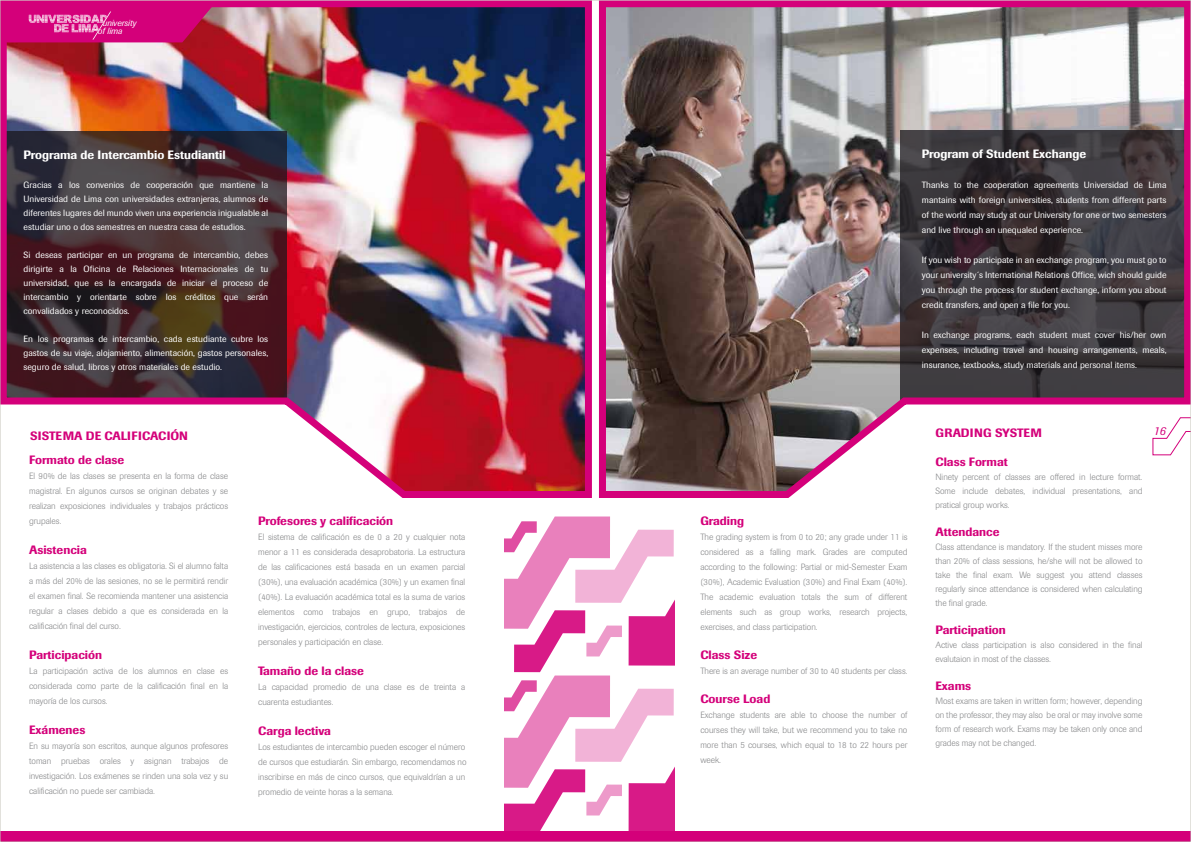
<style>
.page{position:relative;width:1191px;height:842px;background:#fff}
.page>*{position:absolute;margin:0;border:0;box-sizing:border-box;transform-origin:0 0}
.t1{font:500 12px "Imago";color:#d4007a}
.t2{font:500 12px "Imago";color:#fff}
.t3{font:500 12px "Imago";letter-spacing:.02em;color:#d4007a}
.t4{font:italic 12px "Imago";color:#d4007a}
.t5{font:300 9px/15px "Imago";color:#87888a;text-align:justify}
.t6{font:9px/14px "Imago";color:#fff;text-align:justify}
.t7{font:italic 8.9px/7.5px "Imago";color:#fff}
.s1{font-family:"Myriad Pro"}
</style>
<div class="page">
<svg style="left:504px;top:516px;width:170px;height:315px"></svg>
<div style="left:0;top:831px;width:1191px;height:11px;background:#d4007a"></div>
<img style="left:2px;top:2px;width:590px;height:496px">
<img style="left:599px;top:2px;width:590px;height:496px">
<p class="t7" style="left:98px;top:20px;width:40px;text-indent:5px">university of lima</p>
<h1 class="t2" style="left:24px;top:148px;width:203px">Programa de Intercambio Estudiantil</h1>
<p class="t6" style="left:24px;top:178px;width:246px">Gracias a los convenios de cooperación que mantiene la Universidad de Lima con universidades extranjeras, alumnos de diferentes lugares del mundo viven una experiencia inigualable al estudiar uno o dos semestres en nuestra casa de estudios.</p>
<p class="t6" style="left:24px;top:248px;width:246px">Si deseas participar en un programa de intercambio, debes dirigirte a la Oficina de Relaciones Internacionales de tu universidad, que es la encargada de iniciar el proceso de intercambio y orientarte sobre los créditos que serán convalidados y reconocidos.</p>
<p class="t6" style="left:24px;top:332px;width:246px">En los programas de intercambio, cada estudiante cubre los gastos de su viaje, alojamiento, alimentación, gastos personales, seguro de salud, libros y otros materiales de estudio.</p>
<h1 class="t1" style="left:30px;top:428px;width:159px">SISTEMA DE CALIFICACIÓN</h1>
<h1 class="t1" style="left:29px;top:453px;width:97px">Formato de clase</h1>
<p class="t5" style="left:29px;top:469px;width:201px">El 90% de las clases se presenta en la forma de clase magistral. En algunos cursos se originan debates y se realizan exposiciones individuales y trabajos prácticos grupales.</p>
<h1 class="t1" style="left:29px;top:543px;width:59px">Asistencia</h1>
<p class="t5" style="left:29px;top:559px;width:201px">La asistencia a las clases es obligatoria. Si el alumno falta a más del 20% de las sesiones, no se le permitirá rendir el examen final. Se recomienda mantener una asistencia regular a clases debido a que es considerada en la calificación final del curso.</p>
<h1 class="t1" style="left:29px;top:648px;width:74px">Participación</h1>
<p class="t5" style="left:29px;top:664px;width:201px">La participación activa de los alumnos en clase es considerada como parte de la calificación final en la mayoría de los cursos.</p>
<h1 class="t1" style="left:29px;top:723px;width:58px">Exámenes</h1>
<p class="t5" style="left:29px;top:739px;width:201px">En su mayoría son escritos, aunque algunos profesores toman pruebas orales y asignan trabajos de investigación. Los exámenes se rinden una sola vez y su calificación no puede ser cambiada.</p>
<h1 class="t1" style="left:258px;top:513px;width:137px">Profesores y calificación</h1>
<p class="t5" style="left:258px;top:529px;width:209px">El sistema de calificación es de 0 a 20 y cualquier nota menor a 11 es considerada desaprobatoria. La estructura de las calificaciones está basada en un examen parcial (30%), una evaluación académica (30%) y un examen final (40%). La evaluación académica total es la suma de varios elementos como trabajos en grupo, trabajos de investigación, ejercicios, controles de lectura, exposiciones personales y participación en clase.</p>
<h1 class="t1" style="left:258px;top:663px;width:107px">Tamaño de la clase</h1>
<p class="t5" style="left:258px;top:679px;width:208px">La capacidad promedio de una clase es de treinta a cuarenta estudiantes.</p>
<h1 class="t1" style="left:258px;top:723px;width:74px">Carga lectiva</h1>
<p class="t5" style="left:258px;top:739px;width:210px;text-align:left">Los estudiantes de intercambio pueden escoger el número de cursos que estudiarán. Sin embargo, recomendamos no inscribirse en más de cinco cursos, que equivaldrían a un promedio de veinte horas a la semana.</p>
<h1 class="t2" style="left:922px;top:147px;width:166px">Program of Student Exchange</h1>
<p class="t6" style="left:922px;top:178px;width:246px;line-height:15px">Thanks to the cooperation agreements Universidad de Lima mantains with foreign universities, students from different parts of the world may study at our University for one or two semesters and live through an unequaled experience.</p>
<p class="t6" style="left:922px;top:253px;width:246px;line-height:15px">If you wish to participate in an exchange program, you must go to your university<span class="s1">´</span>s International Relations Office, wich should guide you through the process for student exchange, inform you about credit transfers, and open a file for you.</p>
<p class="t6" style="left:922px;top:328px;width:246px;line-height:15px">In exchange programs, each student must cover his/her own expenses, including travel and housing arrangements, meals, insurance, textbooks, study materials and personal items.</p>
<h1 class="t1" style="left:700px;top:513px;width:45px">Grading</h1>
<p class="t5" style="left:700px;top:529px;width:209px">The grading system is from 0 to 20; any grade under 11 is considered as a falling mark. Grades are computed according to the following: Partial or mid-Semester Exam (30%), Academic Evaluation (30%) and Final Exam (40%).<br>The academic evaluation totals the sum of different elements such as group works, research projects, exercises, and class participation.</p>
<h1 class="t1" style="left:700px;top:647px;width:58px">Class Size</h1>
<p class="t5" style="left:700px;top:663px;width:209px">There is an average number of 30 to 40 students per class.</p>
<h1 class="t1" style="left:700px;top:691px;width:71px">Course Load</h1>
<p class="t5" style="left:700px;top:707px;width:209px">Exchange students are able to choose the number of courses they will take, but we recommend you to take no more than 5 courses, which equal to 18 to 22 hours per week.</p>
<h1 class="t3" style="left:935px;top:426px;width:108px">GRADING SYSTEM</h1>
<h1 class="t1" style="left:935px;top:455px;width:74px">Class Format</h1>
<p class="t5" style="left:935px;top:470px;width:208px;line-height:14px">Ninety percent of classes are offered in lecture format.<br>Some include debates, individual presentations, and pratical group works.</p>
<h1 class="t1" style="left:935px;top:525px;width:65px">Attendance</h1>
<p class="t5" style="left:935px;top:540px;width:209px;line-height:14px">Class attendance is mandatory. If the student misses more than 20% of class sessions, he/she will not be allowed to take the final exam. We suggest you attend classes regularly since attendance is considered when calculating the final grade.</p>
<h1 class="t1" style="left:935px;top:623px;width:72px">Participation</h1>
<p class="t5" style="left:935px;top:638px;width:209px;line-height:14px">Active class participation is also considered in the final evalutaion in most of the classes.</p>
<h1 class="t1" style="left:935px;top:679px;width:37px">Exams</h1>
<p class="t5" style="left:935px;top:694px;width:208px;line-height:14px">Most exams are taken in written form; however, depending on the professor, they may also be oral or may involve some form of research work. Exams may be taken only once and grades may not be changed.</p>
<h1 class="t4" style="left:1153px;top:424px;width:13px">16</h1>
</div>
